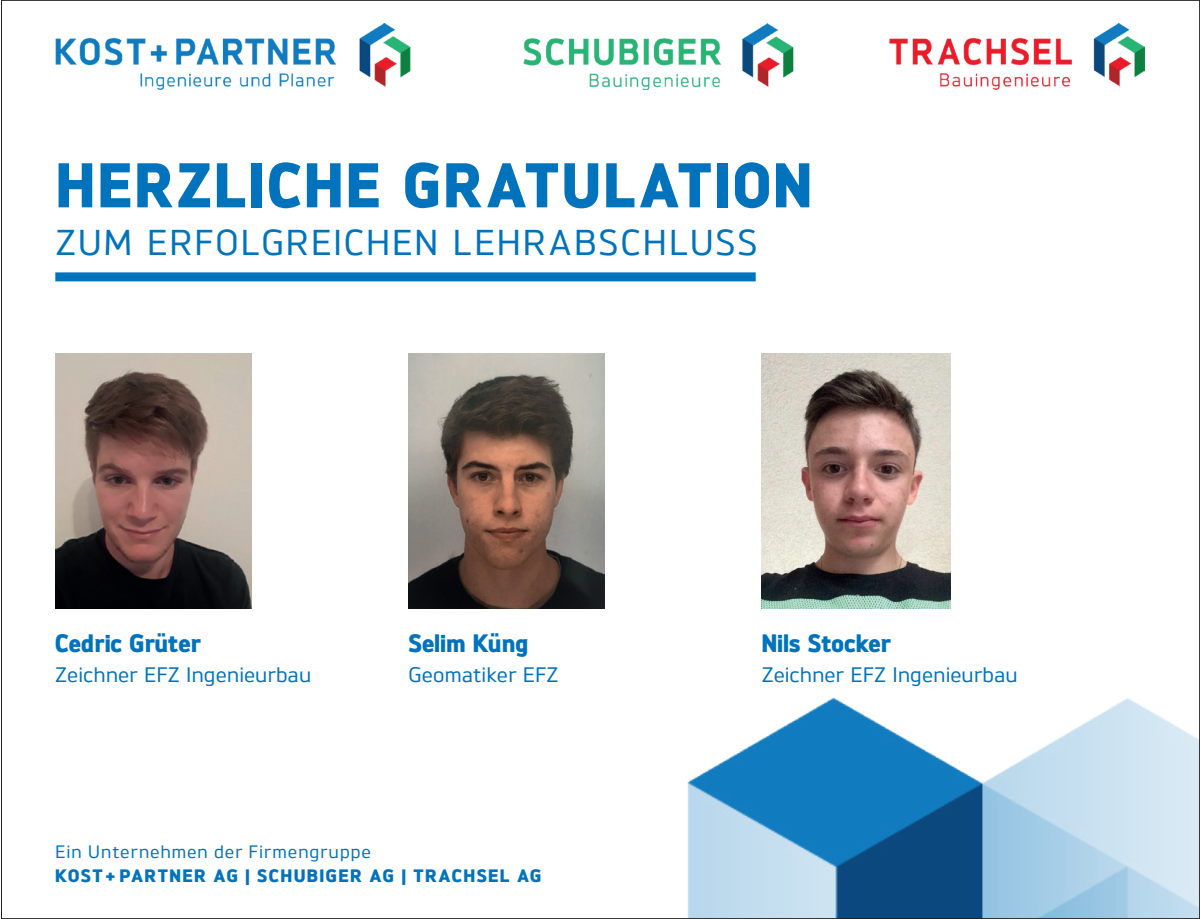
<style>
.page{position:relative;width:1200px;height:919px;background:#fff}
.page>*{position:absolute;margin:0;border:0;box-sizing:border-box;transform-origin:0 0}
.t1{font:800 63px "Brokman";letter-spacing:.04em;color:#0073bc;scale:.95 1}
.t2{font:500 36px "Brokman";letter-spacing:.045em;color:#0073bc}
.t3{font:800 25.2px "Brokman";color:#0073bc;scale:.95 1}
.t4{font:500 21px "Brokman";color:#0073bc}
.t5{font:800 18px "Brokman";letter-spacing:.075em;color:#0073bc}
.t6{font:500 18px "Brokman";letter-spacing:.04em;color:#0073bc}
</style>
<div class="page">
<img style="left:687px;top:697px;width:510px;height:219px">
<div style="left:55px;top:272px;width:700px;height:9px;background:#0073bc"></div>
<img style="left:55px;top:24px;width:1089px;height:65px">
<img style="left:55px;top:353px;width:196px;height:255px">
<img style="left:409px;top:353px;width:195px;height:255px">
<img style="left:761px;top:353px;width:189px;height:255px">
<h1 class="t1" style="left:56px;top:140px;width:797px">HERZLICHE GRATULATION</h1>
<h2 class="t2" style="left:55px;top:219px;width:703px">ZUM ERFOLGREICHEN LEHRABSCHLUSS</h2>
<p class="t3" style="left:55px;top:624px;width:155px">Cedric Grüter</p>
<p class="t4" style="left:55px;top:660px;width:257px">Zeichner EFZ Ingenieurbau</p>
<p class="t3" style="left:408px;top:624px;width:128px">Selim Küng</p>
<p class="t4" style="left:408px;top:660px;width:151px">Geomatiker EFZ</p>
<p class="t6" style="left:55px;top:840px;width:317px">Ein Unternehmen der Firmengruppe</p>
<p class="t5" style="left:55px;top:863px;width:487px">KOST+ PARTNER AG | SCHUBIGER AG | TRACHSEL AG</p>
<p class="t3" style="left:761px;top:624px;width:138px">Nils Stocker</p>
<p class="t4" style="left:761px;top:660px;width:257px">Zeichner EFZ Ingenieurbau</p>
</div>
